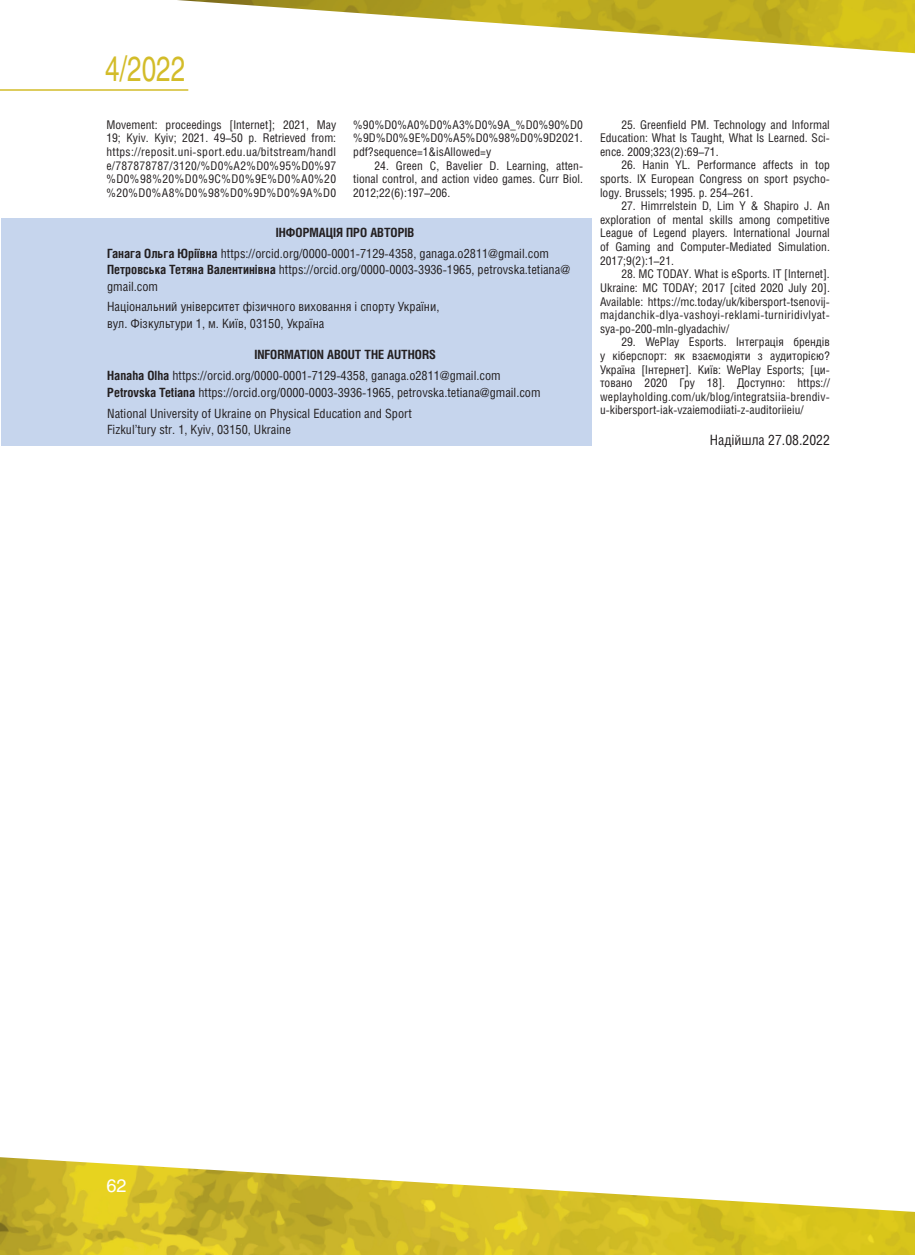
<style>
.page{position:relative;width:915px;height:1255px;background:#fff}
.page>*{position:absolute;margin:0;border:0;box-sizing:border-box;transform-origin:0 0}
.t1{font:34.5px "Helios C";color:#d3bc29;scale:.75 1}
.t2{font:18px "Helios C";color:#fff}
.t3{font:14.25px "Helios Cond C";color:#231f20}
.t4{font:12.75px/20.7px "Helios Cond C";color:#231f20}
.t5{font:700 12.75px "Helios Cond C";color:#231f20}
.t6{font:12px/13.6px "Helios Cond C";color:#231f20;text-align:justify}
.s1{font-weight:700}
</style>
<div class="page">
<img style="left:177px;top:0;width:737px;height:53px">
<img style="left:0;top:1157px;width:914px;height:97px">
<hr style="left:0;top:89px;width:188px;height:2px;background:#d3bc29">
<div style="left:1px;top:218px;width:590px;height:227px;background:#c6d5ed"></div>
<h1 class="t1" style="left:105px;top:48px;width:108px">4/2022</h1>
<p class="t6" style="left:106px;top:117px;width:231px">Movement: proceedings [Internet]; 2021, May 19; Kyiv. Kyiv; 2021. 49–50 p. Retrieved from: https://reposit.uni-sport.edu.ua/bitstream/handl e/787878787/3120/%D0%A2%D0%95%D0%97 %D0%98%20%D0%9C%D0%9E%D0%A0%20 %20%D0%A8%D0%98%D0%9D%D0%9A%D0</p>
<p class="t6" style="left:353px;top:117px;width:231px">%90%D0%A0%D0%A3%D0%9A_%D0%90%D0 %9D%D0%9E%D0%A5%D0%98%D0%9D2021. pdf?sequence=1&amp;isAllowed=y</p>
<p class="t6" style="left:353px;top:158px;width:231px;text-indent:21px">24. Green C, Bavelier D. Learning, atten&shy;tional control, and action video games. Curr Biol.<br>2012;22(6):197–206.</p>
<p class="t4" style="left:107px;top:222px;width:443px;text-indent:169px"><span class="s1">ІНФОРМАЦІЯ ПРО АВТОРІВ<br>Ганага Ольга Юріївна</span> https://orcid.org/0000-0001-7129-4358, ganaga.o2811@gmail.com</p>
<p class="t4" style="left:107px;top:261px;width:464px;line-height:16.5px"><span class="s1">Петровська Тетяна Валентинівна</span> https://orcid.org/0000-0003-3936-1965, petrovska.tetiana@ gmail.com</p>
<p class="t4" style="left:107px;top:298px;width:334px;line-height:16.5px">Національний університет фізичного виховання і спорту України, вул. Фізкультури 1, м. Київ, 03150, Україна</p>
<p class="t5" style="left:254px;top:347px;width:12px">INFORM</p>
<p class="t5" style="left:294px;top:347px;width:55px">ATION ABOUT</p>
<p class="t5" style="left:364px;top:347px;width:8px">THE</p>
<p class="t5" style="left:387px;top:347px;width:15px">AUTHOR</p>
<p class="t4" style="left:107px;top:344px;width:395px;text-indent:322px"><span class="s1">S<br>Hanaha Оlha</span> https://orcid.org/0000-0001-7129-4358, ganaga.o2811@gmail.com</p>
<p class="t4" style="left:107px;top:381px;width:435px"><span class="s1">Petrovska Теtiana</span> https://orcid.org/0000-0003-3936-1965, petrovska.tetiana@gmail.com<br>National University of Ukraine on Physical Education and Sport</p>
<p class="t4" style="left:107px;top:419px;width:185px">Fizkul’tury str. 1, Kyiv, 03150, Ukraine</p>
<p class="t6" style="left:600px;top:117px;width:231px;text-indent:21px">25. Greenfield PM. Technology and Informal Education: What Is Taught, What Is Learned. Sci&shy;ence. 2009;323(2):69–71.</p>
<p class="t6" style="left:600px;top:158px;width:231px;text-indent:21px">26. Hanin YL. Performance affects in top sports. IX European Congress on sport psycho&shy;logy. Brussels; 1995. p. 254–261.</p>
<p class="t6" style="left:600px;top:199px;width:231px;text-indent:21px">27. Himrrelstein D, Lim Y &amp; Shapiro J. An eхploration of mental skills among competitive League of Legend players. International Journal of Gaming and Computer-Mediated Simulation.<br>2017;9(2):1–21.</p>
<p class="t6" style="left:600px;top:267px;width:231px;text-indent:21px">28. MC TODAY. What is eSports. IT [Internet].<br>Ukraine: MC TODAY; 2017 [cited 2020 July 20].<br>Available: https://mc.today/uk/kibersport-tsenovij&shy;majdanchik-dlya-vashoyi-reklami-turniridivlyat&shy;sya-po-200-mln-glyadachiv/</p>
<p class="t6" style="left:600px;top:335px;width:231px;text-indent:21px">29. WePlay Esports. Інтеграція брендів у кіберспорт: як взаємодіяти з аудиторією?<br>Україна [Інтернет]. Київ: WePlay Esports; [ци&shy;товано 2020 Гру 18]. Доступно: https:// weplayholding.com/uk/blog/integratsiia-brendiv&shy;u-kibersport-iak-vzaiemodiiati-z-auditoriieiu/</p>
<p class="t3" style="left:709px;top:431px;width:121px">Надійшла 27.08.2022</p>
<h2 class="t2" style="left:106px;top:1175px;width:22px">62</h2>
</div>
